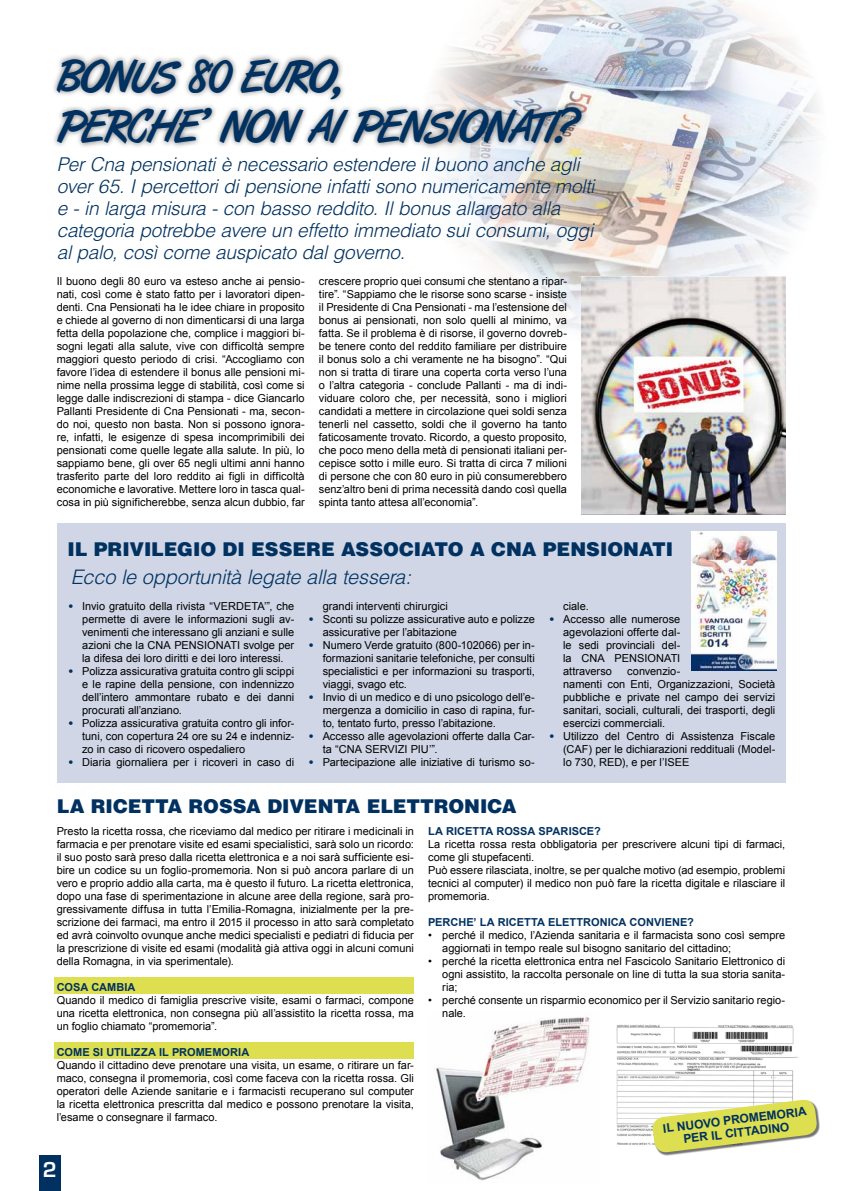
<style>
.page{position:relative;width:842px;height:1191px;background:#fff}
.page>*{position:absolute;margin:0;border:0;box-sizing:border-box;transform-origin:0 0}
.t1{font:45px/50.4px "Art Brush";letter-spacing:-.025em;color:#003160}
.t2{font:italic 300 20px "Helvetica";letter-spacing:-.015em;color:#003160}
.t3{font:600 20px "Eurostile";color:#fff}
.t4{font:italic 300 19px/22px "Helvetica";letter-spacing:-.01em;color:#003160}
.t5{font:900 19px "Helvetica";letter-spacing:-.005em;color:#003160}
.t6{font:700 12px "Arial";color:#003160}
.t7{font:11px/13px "Arial";color:#000;text-align:justify}
.t8{font:700 11px "Arial";letter-spacing:.01em;color:#003160}
.s1{font-weight:900;color:#003160}
</style>
<div class="page">
<img style="left:439px;top:0;width:379px;height:348px">
<div style="left:55px;top:977px;width:359px;height:17px;background:#dddf51"></div>
<div style="left:55px;top:1042px;width:359px;height:17px;background:#dddf51"></div>
<div style="left:39px;top:1155px;width:21px;height:36px;background:#003160"></div>
<div style="left:51px;top:53px;width:537px;height:97px;background:#000;opacity:.55"></div>
<div style="left:57px;top:523px;width:728px;height:259px;background:#d0d6e5"></div>
<img style="left:692px;top:531px;width:85px;height:139px">
<img style="left:436px;top:1017px;width:154px;height:164px">
<img style="left:616px;top:1024px;width:182px;height:121px">
<div style="left:653px;top:1100px;width:167px;height:55px;background:#000;opacity:.55"></div>
<img style="left:581px;top:276px;width:204px;height:239px">
<svg style="left:651px;top:1098px;width:167px;height:55px"></svg>
<h1 class="t1" style="left:57px;top:54px;width:523px">BONUS 80 EURO,<br>PERCHE’ NON AI PENSIONATI?</h1>
<p class="t4" style="left:57px;top:153px;width:539px">Per Cna pensionati è necessario estendere il buono anche agli over 65. I percettori di pensione infatti sono numericamente molti e - in larga misura - con basso reddito. Il bonus allargato alla categoria potrebbe avere un effetto immediato sui consumi, oggi al palo, così come auspicato dal governo.</p>
<p class="t7" style="left:57px;top:274px;width:250px">Il buono degli 80 euro va esteso anche ai pensio&shy;nati, così come è stato fatto per i lavoratori dipen&shy;denti. Cna Pensionati ha le idee chiare in proposito e chiede al governo di non dimenticarsi di una larga fetta della popolazione che, complice i maggiori bi&shy;sogni legati alla salute, vive con difficoltà sempre maggiori questo periodo di crisi. “Accogliamo con favore l’idea di estendere il bonus alle pensioni mi&shy;nime nella prossima legge di stabilità, così come si legge dalle indiscrezioni di stampa - dice Giancarlo Pallanti Presidente di Cna Pensionati - ma, secon&shy;do noi, questo non basta. Non si possono ignora&shy;re, infatti, le esigenze di spesa incomprimibili dei pensionati come quelle legate alla salute. In più, lo sappiamo bene, gli over 65 negli ultimi anni hanno trasferito parte del loro reddito ai figli in difficoltà economiche e lavorative. Mettere loro in tasca qual&shy;cosa in più significherebbe, senza alcun dubbio, far</p>
<p class="t7" style="left:319px;top:274px;width:250px">crescere proprio quei consumi che stentano a ripar&shy;tire”. “Sappiamo che le risorse sono scarse - insiste il Presidente di Cna Pensionati - ma l’estensione del bonus ai pensionati, non solo quelli al minimo, va fatta. Se il problema è di risorse, il governo dovreb&shy;be tenere conto del reddito familiare per distribuire il bonus solo a chi veramente ne ha bisogno”. “Qui non si tratta di tirare una coperta corta verso l’una o l’altra categoria - conclude Pallanti - ma di indi&shy;viduare coloro che, per necessità, sono i migliori candidati a mettere in circolazione quei soldi senza tenerli nel cassetto, soldi che il governo ha tanto faticosamente trovato. Ricordo, a questo proposito, che poco meno della metà di pensionati italiani per&shy;cepisce sotto i mille euro. Si tratta di circa 7 milioni di persone che con 80 euro in più consumerebbero senz’altro beni di prima necessità dando così quella spinta tanto attesa all’economia”.</p>
<h3 class="t5" style="left:67px;top:537px;width:607px">IL PRIVILEGIO DI ESSERE ASSOCIATO A CNA PENSIONATI</h3>
<h2 class="t2" style="left:71px;top:564px;width:341px">Ecco le opportunità legate alla tessera:</h2>
<p class="t7" style="left:82px;top:599px;width:214px;text-indent:-14px"><span class="s1">•</span> Invio gratuito della rivista “VERDETA’”, che permette di avere le informazioni sugli av&shy;venimenti che interessano gli anziani e sulle azioni che la CNA PENSIONATI svolge per la difesa dei loro diritti e dei loro interessi.</p>
<p class="t7" style="left:82px;top:664px;width:214px;text-indent:-14px"><span class="s1">•</span> Polizza assicurativa gratuita contro gli scippi e le rapine della pensione, con indennizzo dell’intero ammontare rubato e dei danni procurati all’anziano.</p>
<p class="t7" style="left:82px;top:716px;width:214px;text-indent:-14px"><span class="s1">•</span> Polizza assicurativa gratuita contro gli infor&shy;tuni, con copertura 24 ore su 24 e indenniz&shy;zo in caso di ricovero ospedaliero</p>
<p class="t7" style="left:68px;top:755px;width:228px"><span class="s1">•</span> Diaria giornaliera per i ricoveri in caso di</p>
<p class="t7" style="left:323px;top:599px;width:127px">grandi interventi chirurgici</p>
<p class="t7" style="left:323px;top:612px;width:214px;text-indent:-14px"><span class="s1">•</span> Sconti su polizze assicurative auto e polizze assicurative per l’abitazione</p>
<p class="t7" style="left:323px;top:638px;width:214px;text-indent:-14px"><span class="s1">•</span> Numero Verde gratuito (800-102066) per in&shy;formazioni sanitarie telefoniche, per consulti specialistici e per informazioni su trasporti, viaggi, svago etc.</p>
<p class="t7" style="left:323px;top:690px;width:214px;text-indent:-14px"><span class="s1">•</span> Invio di un medico e di uno psicologo dell’e&shy;mergenza a domicilio in caso di rapina, fur&shy;to, tentato furto, presso l’abitazione.</p>
<p class="t7" style="left:323px;top:729px;width:214px;text-indent:-14px"><span class="s1">•</span> Accesso alle agevolazioni offerte dalla Car&shy;ta “CNA SERVIZI PIU’”.</p>
<p class="t7" style="left:309px;top:755px;width:228px"><span class="s1">•</span> Partecipazione alle iniziative di turismo so-</p>
<h3 class="t5" style="left:57px;top:794px;width:461px">LA RICETTA ROSSA DIVENTA ELETTRONICA</h3>
<p class="t7" style="left:563px;top:599px;width:27px">ciale.</p>
<p class="t7" style="left:563px;top:612px;width:119px;text-indent:-14px"><span class="s1">•</span> Accesso alle numerose agevolazioni offerte dal&shy;le sedi provinciali del&shy;la CNA PENSIONATI attraverso</p>
<p class="t7" style="left:563px;top:664px;width:214px;text-align:left;text-indent:64px">convenzio-<br>namenti con Enti, Organizzazioni, Società pubbliche e private nel campo dei servizi sanitari, sociali, culturali, dei trasporti, degli esercizi commerciali.</p>
<p class="t7" style="left:563px;top:729px;width:214px;text-indent:-14px"><span class="s1">•</span> Utilizzo del Centro di Assistenza Fiscale (CAF) per le dichiarazioni reddituali (Model&shy;lo 730, RED), e per l’ISEE</p>
<p class="t7" style="left:57px;top:824px;width:359px">Presto la ricetta rossa, che riceviamo dal medico per ritirare i medicinali in farmacia e per prenotare visite ed esami specialistici, sarà solo un ricordo: il suo posto sarà preso dalla ricetta elettronica e a noi sarà sufficiente esi&shy;bire un codice su un foglio-promemoria. Non si può ancora parlare di un vero e proprio addio alla carta, ma è questo il futuro. La ricetta elettronica, dopo una fase di sperimentazione in alcune aree della regione, sarà pro&shy;gressivamente diffusa in tutta l’Emilia-Romagna, inizialmente per la pre&shy;scrizione dei farmaci, ma entro il 2015 il processo in atto sarà completato ed avrà coinvolto ovunque anche medici specialisti e pediatri di fiducia per la prescrizione di visite ed esami (modalità già attiva oggi in alcuni comuni della Romagna, in via sperimentale).</p>
<p class="t8" style="left:57px;top:980px;width:80px">COSA CAMBIA</p>
<p class="t7" style="left:57px;top:993px;width:359px">Quando il medico di famiglia prescrive visite, esami o farmaci, compone una ricetta elettronica, non consegna più all’assistito la ricetta rossa, ma un foglio chiamato “promemoria”.</p>
<p class="t8" style="left:57px;top:1045px;width:17px">COME</p>
<p class="t8" style="left:93px;top:1045px;width:104px">SI UTILIZZA IL PROMEMO</p>
<p class="t8" style="left:230px;top:1045px;width:21px">RIA</p>
<p class="t7" style="left:57px;top:1058px;width:359px">Quando il cittadino deve prenotare una visita, un esame, o ritirare un far&shy;maco, consegna il promemoria, così come faceva con la ricetta rossa. Gli operatori delle Aziende sanitarie e i farmacisti recuperano sul computer la ricetta elettronica prescritta dal medico e possono prenotare la visita, l’esame o consegnare il farmaco.</p>
<h2 class="t3" style="left:43px;top:1156px;width:16px">2</h2>
<p class="t8" style="left:428px;top:824px;width:85px">LA RICETTA ROSS</p>
<p class="t8" style="left:527px;top:824px;width:75px">A SPARISCE?</p>
<p class="t7" style="left:428px;top:837px;width:359px;text-align:left">La ricetta rossa resta obbligatoria per prescrivere alcuni tipi di farmaci, come gli stupefacenti.<br>Può essere rilasciata, inoltre, se per qualche motivo (ad esempio, problemi tecnici al computer) il medico non può fare la ricetta digitale e rilasciare il promemoria.</p>
<p class="t8" style="left:428px;top:915px;width:128px">PERCHE’ LA RICETTA ELETT</p>
<p class="t8" style="left:583px;top:915px;width:90px">RON ICA CONVIENE</p>
<p class="t8" style="left:687px;top:915px;width:8px">?</p>
<p class="t7" style="left:442px;top:928px;width:344px;text-indent:-14px">• perché il medico, l’Azienda sanitaria e il farmacista sono così sempre aggiornati in tempo reale sul bisogno sanitario del cittadino;</p>
<p class="t7" style="left:442px;top:954px;width:344px;text-indent:-14px">• perché la ricetta elettronica entra nel Fascicolo Sanitario Elettronico di ogni assistito, la raccolta personale on line di tutta la sua storia sanita&shy;ria;</p>
<p class="t7" style="left:442px;top:993px;width:344px;text-indent:-14px">• perché consente un risparmio economico per il Servizio sanitario regio&shy;nale.</p>
<p class="t6" style="left:662px;top:1122px;width:88px;rotate:-7deg">IL NUOVO PROMEMO</p>
<p class="t6" style="left:683px;top:1132px;width:99px;rotate:-7deg">PER IL CITT ADINO</p>
</div>
